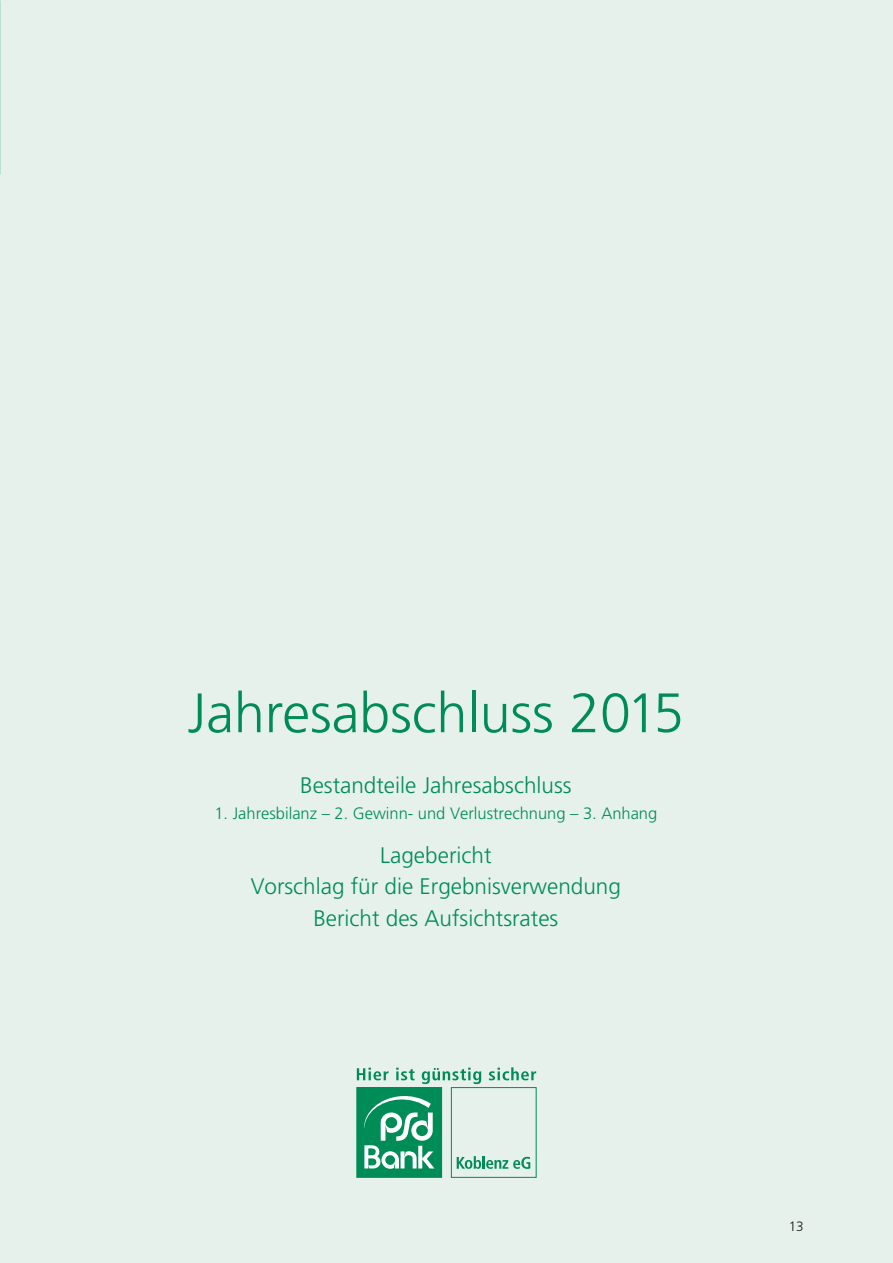
<style>
.page{position:relative;width:893px;height:1263px;background:#e5f1ea}
.page>*{position:absolute;margin:0;border:0;box-sizing:border-box;transform-origin:0 0}
.t1{font:300 55.5px "Frutiger LT";color:#008c57}
.t2{font:300 22.5px/31.5px "Frutiger LT";color:#008c57;text-align:center}
.t3{font:300 16.5px "Frutiger LT";color:#008c57}
.t4{font:300 13.5px "Frutiger LT";color:#1a1a18}
</style>
<div class="page">
<div style="left:357px;top:1087px;width:85px;height:90px;background:#008c57"></div>
<div style="left:356px;top:1087px;width:86px;height:91px;border:1px solid #008c57"></div>
<svg style="left:364px;top:1096px;width:70px;height:73px"></svg>
<div style="left:451px;top:1087px;width:86px;height:91px;border:1px solid #008c57"></div>
<svg style="left:457px;top:1156px;width:73px;height:13px"></svg>
<svg style="left:357px;top:1068px;width:31px;height:12px"></svg>
<svg style="left:396px;top:1068px;width:19px;height:12px"></svg>
<svg style="left:422px;top:1068px;width:59px;height:16px"></svg>
<svg style="left:489px;top:1067px;width:47px;height:13px"></svg>
<h1 class="t1" style="left:188px;top:681px;width:498px">Jahresabschluss 2015</h1>
<p class="t2" style="left:300px;top:769px;width:273px">Bestandteile Jahresabschluss</p>
<p class="t3" style="left:214px;top:804px;width:444px">1. Jahresbilanz – 2. Gewinn- und Verlustrechnung – 3. Anhang</p>
<p class="t2" style="left:251px;top:840px;width:372px">Lagebericht<br>Vorschlag für die Ergebnisverwendung<br>Bericht des Aufsichtsrates</p>
<p class="t4" style="left:789px;top:1218px;width:17px">13</p>
</div>
